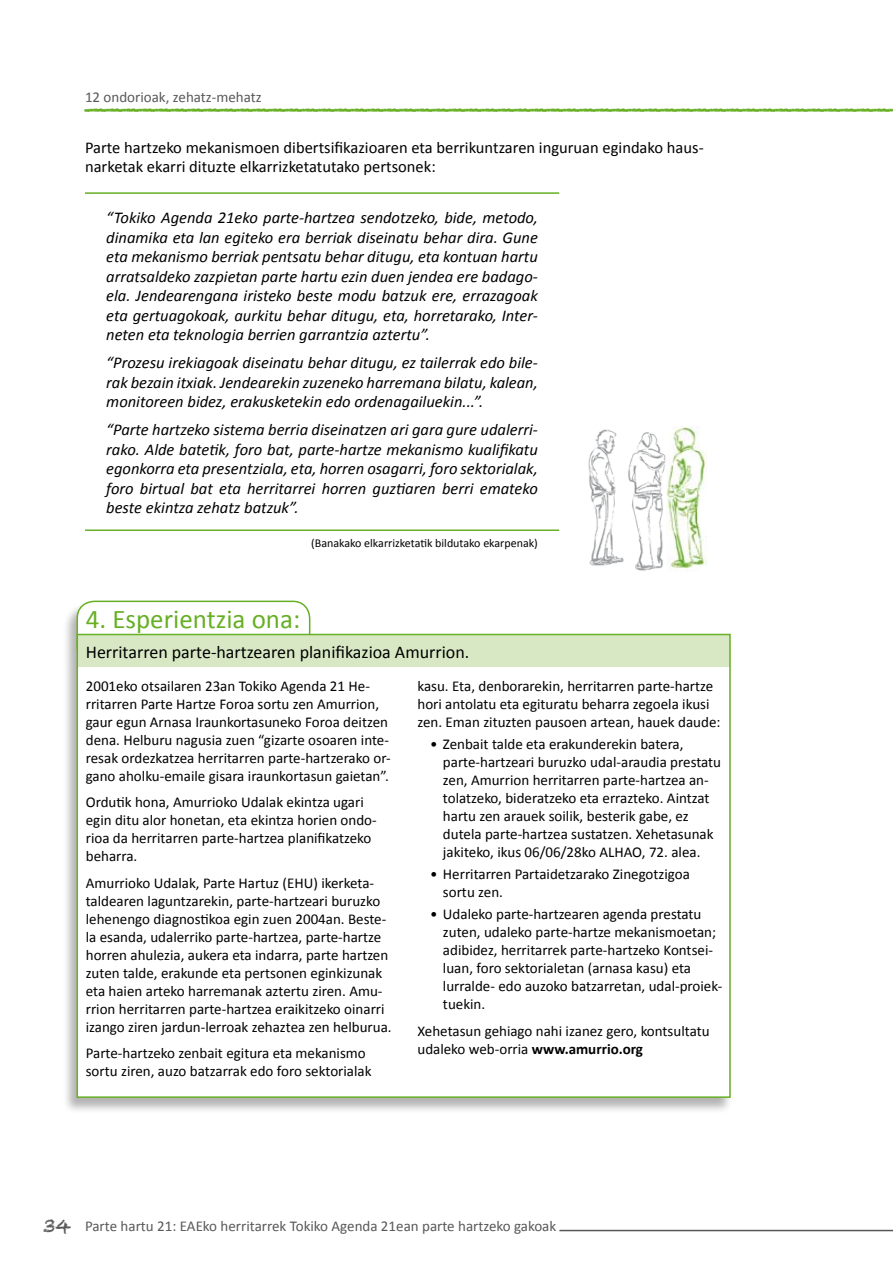
<style>
.page{position:relative;width:893px;height:1263px;background:#fff}
.page>*{position:absolute;margin:0;border:0;box-sizing:border-box;transform-origin:0 0}
.t1{font:27px "Calibri";color:#67af24}
.t2{font:24px "Chalkduster";color:#67af24}
.t3{font:18px "Calibri";color:#000}
.t4{font:italic 16.5px/19.5px "Calibri";color:#000;text-align:justify}
.t5{font:16.5px/19.5px "Calibri";color:#000}
.t6{font:15px/18px "Calibri";color:#000}
.t7{font:15px "Calibri";color:#58585a}
.t8{font:12px "Calibri";color:#000}
.s1{font-weight:700}
.s2{font-family:"Chalkduster";font-size:18px}
</style>
<div class="page">
<hr style="left:560px;top:1230px;width:333px;height:1px;background:#58585a">
<div style="left:62px;top:601px;width:671px;height:513px;background:#000;opacity:.3"></div>
<div style="left:77px;top:601px;width:233px;height:64px;background:#fff;border-radius:17px"></div>
<div style="left:77px;top:601px;width:233px;height:65px;border:2px solid #67af24;border-radius:17px"></div>
<div style="left:77px;top:634px;width:653px;height:463px;background:#fff"></div>
<div style="left:77px;top:634px;width:653px;height:33px;background:#d9e8c4"></div>
<div style="left:77px;top:634px;width:654px;height:464px;border:2px solid #67af24"></div>
<hr style="left:85px;top:529px;width:474px;height:2px;background:#67af24">
<hr style="left:85px;top:192px;width:474px;height:2px;background:#67af24">
<img style="left:588px;top:429px;width:78px;height:142px">
<img style="left:666px;top:427px;width:41px;height:142px">
<p class="t7" style="left:85px;top:87px;width:178px">12 ondorioak, zehatz-mehatz</p>
<p class="t5" style="left:85px;top:137px;width:620px">Parte hartzeko mekanismoen dibertsifikazioaren eta berrikuntzaren inguruan egindako haus&shy;narketak ekarri dituzte elkarrizketatutako pertsonek:</p>
<p class="t4" style="left:106px;top:207px;width:433px">“Tokiko Agenda 21eko parte-hartzea sendotzeko, bide, metodo, dinamika eta lan egiteko era berriak diseinatu behar dira. Gune eta mekanismo berriak pentsatu behar ditugu, eta kontuan hartu arratsaldeko zazpietan parte hartu ezin duen jendea ere badago&shy;ela. Jendearengana iristeko beste modu batzuk ere, errazagoak eta gertuagokoak, aurkitu behar ditugu, eta, horretarako, Inter&shy;neten eta teknologia berrien garrantzia aztertu”.</p>
<p class="t4" style="left:106px;top:352px;width:433px">“Prozesu irekiagoak diseinatu behar ditugu, ez tailerrak edo bile&shy;rak bezain itxiak. Jendearekin zuzeneko harremana bilatu, kalean, monitoreen bidez, erakusketekin edo ordenagailuekin...”.</p>
<p class="t4" style="left:106px;top:419px;width:433px">“Parte hartzeko sistema berria diseinatzen ari gara gure udalerri&shy;rako. Alde batetik, foro bat, parte-hartze mekanismo kualifikatu egonkorra eta presentziala, eta, horren osagarri, foro sektorialak, foro birtual bat eta herritarrei horren guztiaren berri emateko beste ekintza zehatz batzuk”.</p>
<p class="t8" style="left:311px;top:536px;width:228px">(Banakako elkarrizketatik bildutako ekarpenak)</p>
<h2 class="t2" style="left:85px;top:96px;width:801px">—————————————————————————————————————————————————</h2>
<h1 class="t1" style="left:86px;top:602px;width:216px">4. Esperientzia ona:</h1>
<p class="t3" style="left:86px;top:641px;width:385px">Herritarren parte-hartzearen planifikazioa Amurrion.</p>
<p class="t6" style="left:86px;top:676px;width:306px">2001eko otsailaren 23an Tokiko Agenda 21 He&shy;rritarren Parte Hartze Foroa sortu zen Amurrion, gaur egun Arnasa Iraunkortasuneko Foroa deitzen dena. Helburu nagusia zuen “gizarte osoaren inte&shy;resak ordezkatzea herritarren parte-hartzerako or&shy;gano aholku-emaile gisara iraunkortasun gaietan”.</p>
<p class="t6" style="left:86px;top:792px;width:293px">Ordutik hona, Amurrioko Udalak ekintza ugari egin ditu alor honetan, eta ekintza horien ondo&shy;rioa da herritarren parte-hartzea planifikatzeko beharra.</p>
<p class="t6" style="left:86px;top:873px;width:307px">Amurrioko Udalak, Parte Hartuz (EHU) ikerketa&shy;taldearen laguntzarekin, parte-hartzeari buruzko lehenengo diagnostikoa egin zuen 2004an. Beste&shy;la esanda, udalerriko parte-hartzea, parte-hartze horren ahulezia, aukera eta indarra, parte hartzen zuten talde, erakunde eta pertsonen eginkizunak eta haien arteko harremanak aztertu ziren. Amu&shy;rrion herritarren parte-hartzea eraikitzeko oinarri izango ziren jardun-lerroak zehaztea zen helburua.</p>
<p class="t6" style="left:86px;top:1043px;width:287px">Parte-hartzeko zenbait egitura eta mekanismo sortu ziren, auzo batzarrak edo foro sektorialak</p>
<p class="t6" style="left:417px;top:676px;width:304px">kasu. Eta, denborarekin, herritarren parte-hartze hori antolatu eta egituratu beharra zegoela ikusi zen. Eman zituzten pausoen artean, hauek daude:</p>
<p class="t6" style="left:443px;top:734px;width:280px;text-indent:-13px">• Zenbait talde eta erakunderekin batera, parte-hartzeari buruzko udal-araudia prestatu zen, Amurrion herritarren parte-hartzea an&shy;tolatzeko, bideratzeko eta errazteko. Aintzat hartu zen arauek soilik, besterik gabe, ez dutela parte-hartzea sustatzen. Xehetasunak jakiteko, ikus 06/06/28ko ALHAO, 72. alea.</p>
<p class="t6" style="left:443px;top:864px;width:249px;text-indent:-13px">• Herritarren Partaidetzarako Zinegotzigoa sortu zen.</p>
<p class="t6" style="left:443px;top:905px;width:281px;text-indent:-13px">• Udaleko parte-hartzearen agenda prestatu zuten, udaleko parte-hartze mekanismoetan; adibidez, herritarrek parte-hartzeko Kontsei&shy;luan, foro sektorialetan (arnasa kasu) eta lurralde- edo auzoko batzarretan, udal-proiek&shy;tuekin.</p>
<p class="t6" style="left:417px;top:1021px;width:294px">Xehetasun gehiago nahi izanez gero, kontsultatu udaleko web-orria <span class="s1">www.amurrio.org</span></p>
<p class="t7" style="left:43px;top:1217px;width:515px"><span class="s2">34</span> Parte hartu 21: EAEko herritarrek Tokiko Agenda 21ean parte hartzeko gakoak</p>
</div>
